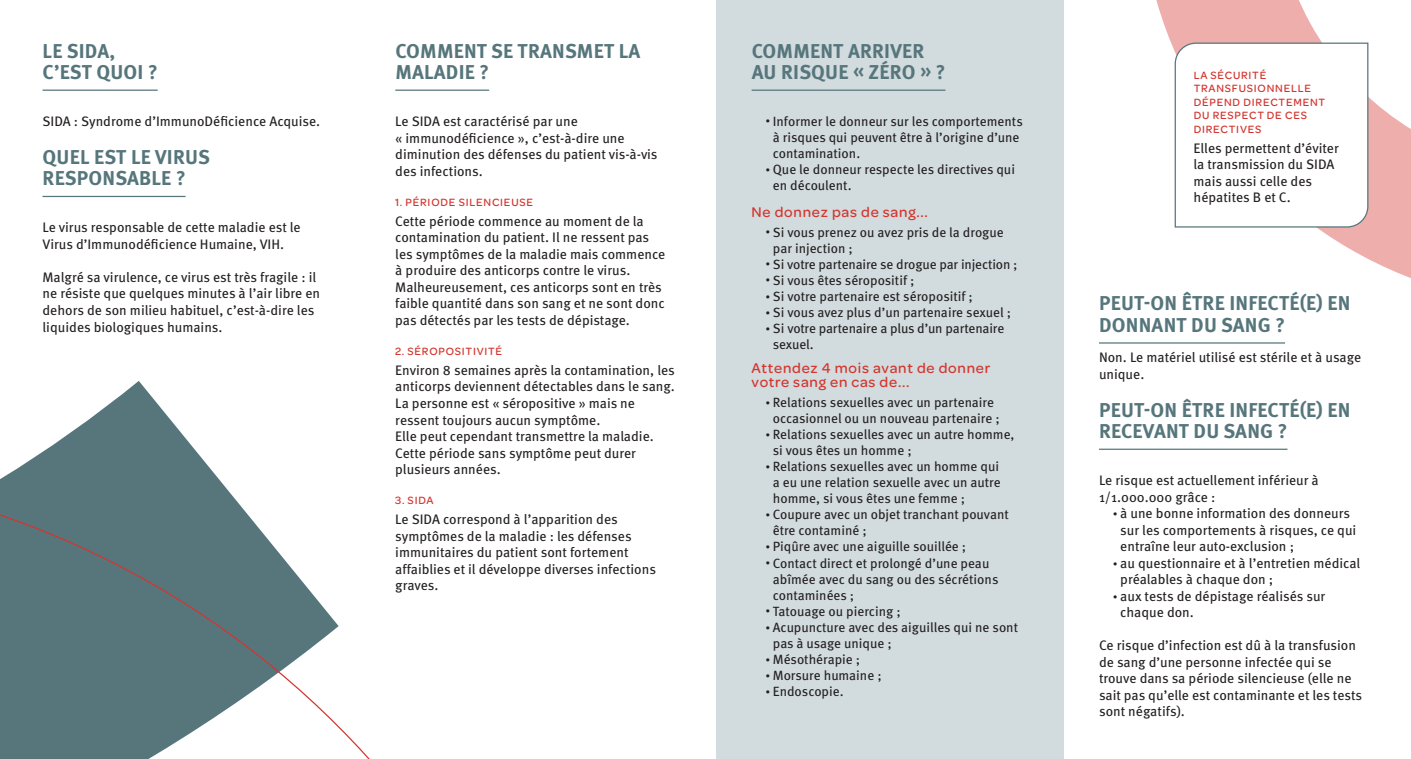
<style>
.page{position:relative;width:1411px;height:759px;background:#fff}
.page>*{position:absolute;margin:0;border:0;box-sizing:border-box;transform-origin:0 0}
.t1{font:700 20px/21.2px "Meta Hebrew";letter-spacing:.01em;color:#56767c}
.t2{font:500 15px/13.8px "Omnes";letter-spacing:.05em;color:#d4352f}
.t3{font:13.75px/16.5px "Meta Hebrew";color:#231f20}
.t4{font:13.38px/16px "Meta Hebrew";color:#231f20}
.t5{font:500 11.25px/13.5px "Omnes";letter-spacing:.07em;color:#d4352f}
.s1{font-weight:700;font-size:8.75px}
</style>
<div class="page">
<div style="left:716px;top:0;width:347px;height:758px;background:#d2dbdd"></div>
<svg style="left:20px;top:381px;width:189px;height:86px"></svg>
<svg style="left:1156px;top:0;width:254px;height:278px"></svg>
<svg style="left:0;top:467px;width:369px;height:291px"></svg>
<hr style="left:43px;top:89px;width:115px;height:2px;background:#56767c">
<hr style="left:43px;top:196px;width:142px;height:1px;background:#56767c">
<hr style="left:751px;top:89px;width:194px;height:2px;background:#56767c">
<hr style="left:1098px;top:342px;width:186px;height:1px;background:#56767c">
<hr style="left:1098px;top:448px;width:189px;height:1px;background:#56767c">
<hr style="left:395px;top:89px;width:94px;height:2px;background:#56767c">
<svg style="left:1173px;top:42px;width:195px;height:186px"></svg>
<h1 class="t1" style="left:43px;top:41px;width:117px">LE SIDA,<br>C’EST QUOI ?</h1>
<p class="t3" style="left:43px;top:114px;width:279px">SIDA : Syndrome d’ImmunoDéficience Acquise.</p>
<h1 class="t1" style="left:43px;top:147px;width:169px">QUEL EST LE VIRUS<br>RESPONSABLE ?</h1>
<p class="t3" style="left:43px;top:220px;width:260px">Le virus responsable de cette maladie est le<br>Virus d’Immunodéficience Humaine, VIH.</p>
<p class="t3" style="left:43px;top:269px;width:279px">Malgré sa virulence, ce virus est très fragile : il ne résiste que quelques minutes à l’air libre en dehors de son milieu habituel, c’est-à-dire les liquides biologiques humains.</p>
<h1 class="t1" style="left:395px;top:41px;width:246px">COMMENT SE TRANSMET LA<br>MALADIE ?</h1>
<p class="t3" style="left:395px;top:114px;width:264px">Le SIDA est caractérisé par une<br>« immunodéficience », c’est-à-dire une diminution des défenses du patient vis-à-vis des infections.</p>
<p class="t5" style="left:395px;top:194px;width:139px">1. PÉRIODE SILENCIEUSE</p>
<p class="t3" style="left:395px;top:213px;width:271px">Cette période commence au moment de la contamination du patient. Il ne ressent pas les symptômes de la maladie mais commence à produire des anticorps contre le virus.<br>Malheureusement, ces anticorps sont en très faible quantité dans son sang et ne sont donc pas détectés par les tests de dépistage.</p>
<p class="t5" style="left:395px;top:343px;width:108px">2. SÉROPOSITIVITÉ</p>
<p class="t3" style="left:395px;top:362px;width:281px">Environ 8 semaines après la contamination, les anticorps deviennent détectables dans le sang.<br>La personne est « séropositive » mais ne ressent toujours aucun symptôme.<br>Elle peut cependant transmettre la maladie.<br>Cette période sans symptôme peut durer plusieurs années.</p>
<p class="t5" style="left:395px;top:492px;width:40px">3. SIDA</p>
<p class="t3" style="left:395px;top:511px;width:262px">Le SIDA correspond à l’apparition des symptômes de la maladie : les défenses immunitaires du patient sont fortement affaiblies et il développe diverses infections graves.</p>
<h1 class="t1" style="left:751px;top:41px;width:195px">COMMENT ARRIVER<br>AU RISQUE « ZÉRO » ?</h1>
<p class="t4" style="left:772px;top:113px;width:251px;text-indent:-7px"><span class="s1">•</span> Informer le donneur sur les comportements à risques qui peuvent être à l’origine d’une contamination.</p>
<p class="t4" style="left:772px;top:161px;width:244px;line-height:16.5px;text-indent:-7px"><span class="s1">•</span> Que le donneur respecte les directives qui en découlent.</p>
<p class="t2" style="left:751px;top:204px;width:178px">Ne donnez pas de sang...</p>
<p class="t4" style="left:772px;top:224px;width:232px;text-indent:-7px"><span class="s1">•</span> Si vous prenez ou avez pris de la drogue par injection ;</p>
<p class="t4" style="left:765px;top:256px;width:253px"><span class="s1">•</span> Si votre partenaire se drogue par injection ;</p>
<p class="t4" style="left:765px;top:272px;width:150px"><span class="s1">•</span> Si vous êtes séropositif ;</p>
<p class="t4" style="left:765px;top:288px;width:208px"><span class="s1">•</span> Si votre partenaire est séropositif ;</p>
<p class="t4" style="left:765px;top:304px;width:247px"><span class="s1">•</span> Si vous avez plus d’un partenaire sexuel ;</p>
<p class="t4" style="left:772px;top:320px;width:233px;line-height:16.5px;text-indent:-7px"><span class="s1">•</span> Si votre partenaire a plus d’un partenaire sexuel.</p>
<p class="t2" style="left:751px;top:360px;width:240px">Attendez 4 mois avant de donner votre sang en cas de...</p>
<p class="t4" style="left:765px;top:394px;width:235px;text-align:center"><span class="s1">•</span> Relations sexuelles avec un partenaire occasionnel ou un nouveau partenaire ;</p>
<p class="t4" style="left:772px;top:426px;width:243px;text-indent:-7px"><span class="s1">•</span> Relations sexuelles avec un autre homme, si vous êtes un homme ;</p>
<p class="t4" style="left:772px;top:459px;width:229px;text-indent:-7px"><span class="s1">•</span> Relations sexuelles avec un homme qui a eu une relation sexuelle avec un autre homme, si vous êtes une femme ;</p>
<p class="t4" style="left:772px;top:507px;width:237px;text-indent:-7px"><span class="s1">•</span> Coupure avec un objet tranchant pouvant être contaminé ;</p>
<p class="t4" style="left:765px;top:539px;width:202px"><span class="s1">•</span> Piqûre avec une aiguille souillée ;</p>
<p class="t4" style="left:772px;top:555px;width:227px;text-indent:-7px"><span class="s1">•</span> Contact direct et prolongé d’une peau abîmée avec du sang ou des sécrétions contaminées ;</p>
<p class="t4" style="left:765px;top:603px;width:136px"><span class="s1">•</span> Tatouage ou piercing ;</p>
<p class="t4" style="left:772px;top:619px;width:247px;text-indent:-7px"><span class="s1">•</span> Acupuncture avec des aiguilles qui ne sont pas à usage unique ;</p>
<p class="t4" style="left:765px;top:651px;width:96px"><span class="s1">•</span> Mésothérapie ;</p>
<p class="t4" style="left:765px;top:667px;width:117px"><span class="s1">•</span> Morsure humaine ;</p>
<p class="t4" style="left:765px;top:683px;width:79px"><span class="s1">•</span> Endoscopie.</p>
<p class="t5" style="left:1193px;top:67px;width:133px">LA SÉCURITÉ<br>TRANSFUSIONNELLE<br>DÉPEND DIRECTEMENT<br>DU RESPECT DE CES<br>DIRECTIVES</p>
<p class="t3" style="left:1193px;top:140px;width:147px">Elles permettent d’éviter la transmission du SIDA mais aussi celle des hépatites B et C.</p>
<h1 class="t1" style="left:1099px;top:293px;width:253px">PEUT-ON ÊTRE INFECTÉ(E) EN<br>DONNANT DU SANG ?</h1>
<p class="t3" style="left:1098px;top:350px;width:263px">Non. Le matériel utilisé est stérile et à usage unique.</p>
<h1 class="t1" style="left:1099px;top:399px;width:253px">PEUT-ON ÊTRE INFECTÉ(E) EN<br>RECEVANT DU SANG ?</h1>
<p class="t3" style="left:1098px;top:472px;width:221px">Le risque est actuellement inférieur à<br>1/1.000.000 grâce :</p>
<p class="t3" style="left:1120px;top:505px;width:238px;text-indent:-7px"><span class="s1">•</span> à une bonne information des donneurs sur les comportements à risques, ce qui entraîne leur auto-exclusion ;</p>
<p class="t3" style="left:1120px;top:555px;width:241px;text-indent:-7px"><span class="s1">•</span> au questionnaire et à l’entretien médical préalables à chaque don ;</p>
<p class="t3" style="left:1120px;top:588px;width:206px;text-indent:-7px"><span class="s1">•</span> aux tests de dépistage réalisés sur chaque don.</p>
<p class="t3" style="left:1098px;top:637px;width:265px">Ce risque d’infection est dû à la transfusion de sang d’une personne infectée qui se trouve dans sa période silencieuse (elle ne sait pas qu’elle est contaminante et les tests sont négatifs).</p>
</div>
